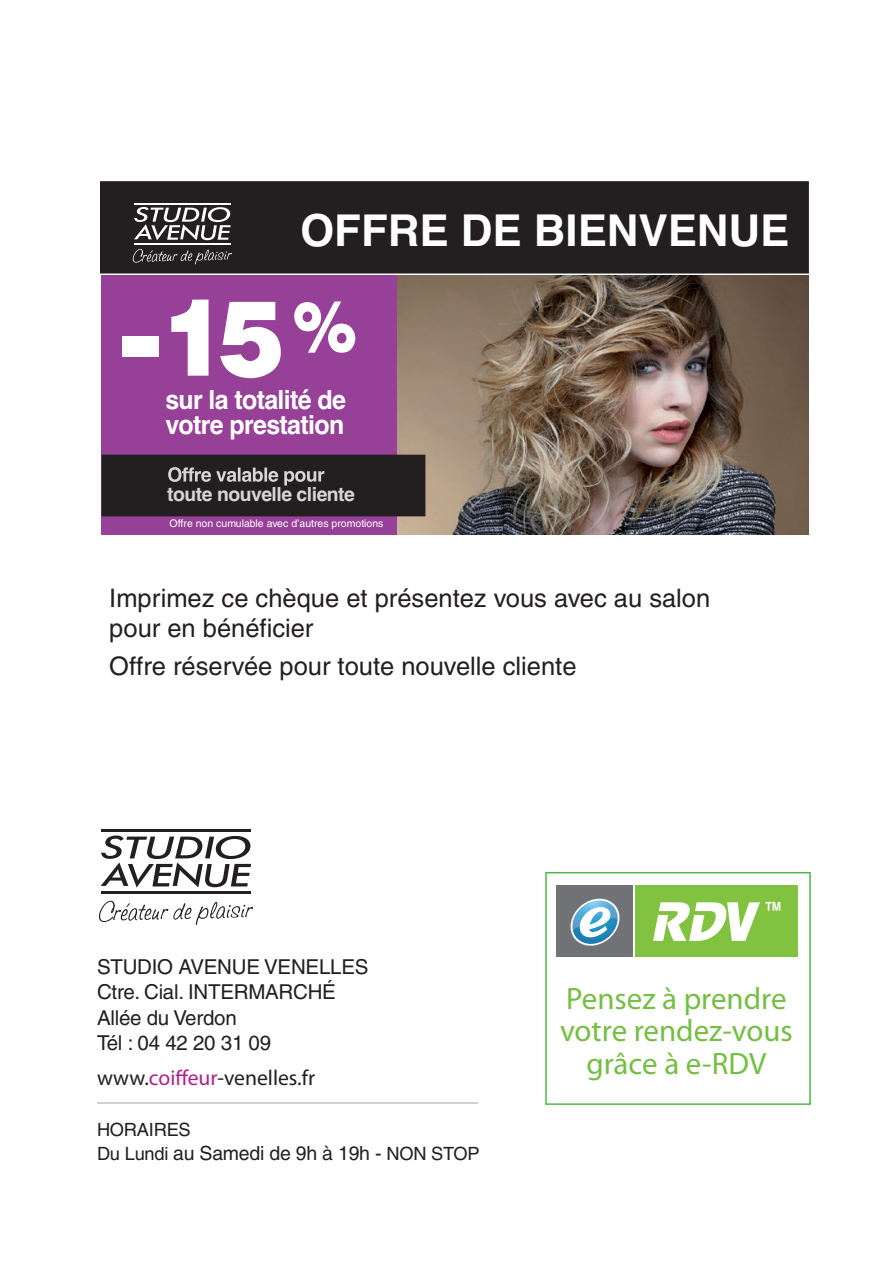
<style>
.page{position:relative;width:893px;height:1263px;background:#fff}
.page>*{position:absolute;margin:0;border:0;box-sizing:border-box;transform-origin:0 0}
.t1{font:900 118.05px "Helvetica";color:#fff;scale:1.25 1}
.t2{font:700 43.8px "Helvetica";color:#fff}
.t3{font:30.9px/32.5px "Myriad Pro";color:#74bf43;text-align:center}
.t4{font:700 26.25px/25px "Helvetica";letter-spacing:-.025em;color:#fff;scale:.95 1}
.t5{font:25.5px/30px "Helvetica";color:#231f20}
.t6{font:21.6px "Myriad Pro";color:#231f20}
.t7{font:20.55px/25.5px "Helvetica";letter-spacing:-.01em;color:#231f20}
.t8{font:19.5px "Helvetica";letter-spacing:-.01em;color:#231f20}
.t9{font:700 19.35px "Helvetica";letter-spacing:-.025em;color:#d5d6d8}
.t10{font:18.3px "Helvetica";letter-spacing:-.01em;color:#231f20}
.t11{font:10.5px "Helvetica";color:#fff}
.s1{color:#b01f8d}
.s2{font-size:18.3px}
</style>
<div class="page">
<div style="left:101px;top:275px;width:297px;height:260px;background:#974097"></div>
<img style="left:398px;top:275px;width:410px;height:260px">
<div style="left:100px;top:181px;width:709px;height:92px;background:#231f20"></div>
<svg style="left:102px;top:455px;width:323px;height:61px;background:#2c292a"></svg>
<div style="left:167px;top:487px;width:187px;height:14px;background:#231f20"></div>
<svg style="left:134px;top:207px;width:97px;height:33px"></svg>
<hr style="left:134px;top:203px;width:96px;height:2px;background:#fff">
<hr style="left:134px;top:243px;width:96px;height:1px;background:#fff">
<svg style="left:133px;top:249px;width:99px;height:15px"></svg>
<svg style="left:101px;top:835px;width:150px;height:52px"></svg>
<hr style="left:101px;top:829px;width:149px;height:3px;background:#231f20">
<hr style="left:101px;top:891px;width:149px;height:3px;background:#231f20">
<svg style="left:99px;top:901px;width:154px;height:24px"></svg>
<hr style="left:97px;top:1102px;width:381px;height:2px;background:#cfd0d2">
<svg style="left:545px;top:872px;width:266px;height:233px"></svg>
<div style="left:635px;top:885px;width:163px;height:72px;background:#81c340"></div>
<div style="left:556px;top:885px;width:76px;height:72px;background:#717275"></div>
<svg style="left:570px;top:898px;width:50px;height:48px"></svg>
<svg style="left:653px;top:902px;width:127px;height:39px"></svg>
<h2 class="t2" style="left:300px;top:205px;width:491px">OFFRE DE BIENVENUE</h2>
<h1 class="t1" style="left:120px;top:293px;width:190px">-15<sup>%</sup></h1>
<p class="t4" style="left:165px;top:387px;width:192px">sur la totalité de votre prestation</p>
<p class="t9" style="left:167px;top:483px;width:189px">toute nouvelle cliente</p>
<p class="t11" style="left:170px;top:520px;width:215px">Offre non cumulable avec d’autres promotions</p>
<p class="t5" style="left:109px;top:585px;width:602px">Imprimez ce chèque et présentez vous avec au salon pour en bénéficier</p>
<p class="t5" style="left:109px;top:653px;width:469px">Offre réservée pour toute nouvelle cliente</p>
<p class="t7" style="left:97px;top:956px;width:273px">STUDIO AVENUE VENELLES<br>Ctre. Cial. INTERMARCHÉ<br>Allée du Verdon<br>Tél : 04 42 20 31 09</p>
<p class="t6" style="left:97px;top:1069px;width:220px">www.<span class="s1">coiffeur</span>-venelles.fr</p>
<p class="t10" style="left:97px;top:1123px;width:95px">HORAIRES</p>
<p class="t8" style="left:97px;top:1146px;width:384px"><span class="s2">Du Lundi</span> au Samedi de 9h à 19h - <span class="s2">NON STOP</span></p>
<p class="t3" style="left:560px;top:984px;width:234px">Pensez à prendre votre rendez-vous grâce à e-RDV</p>
</div>
